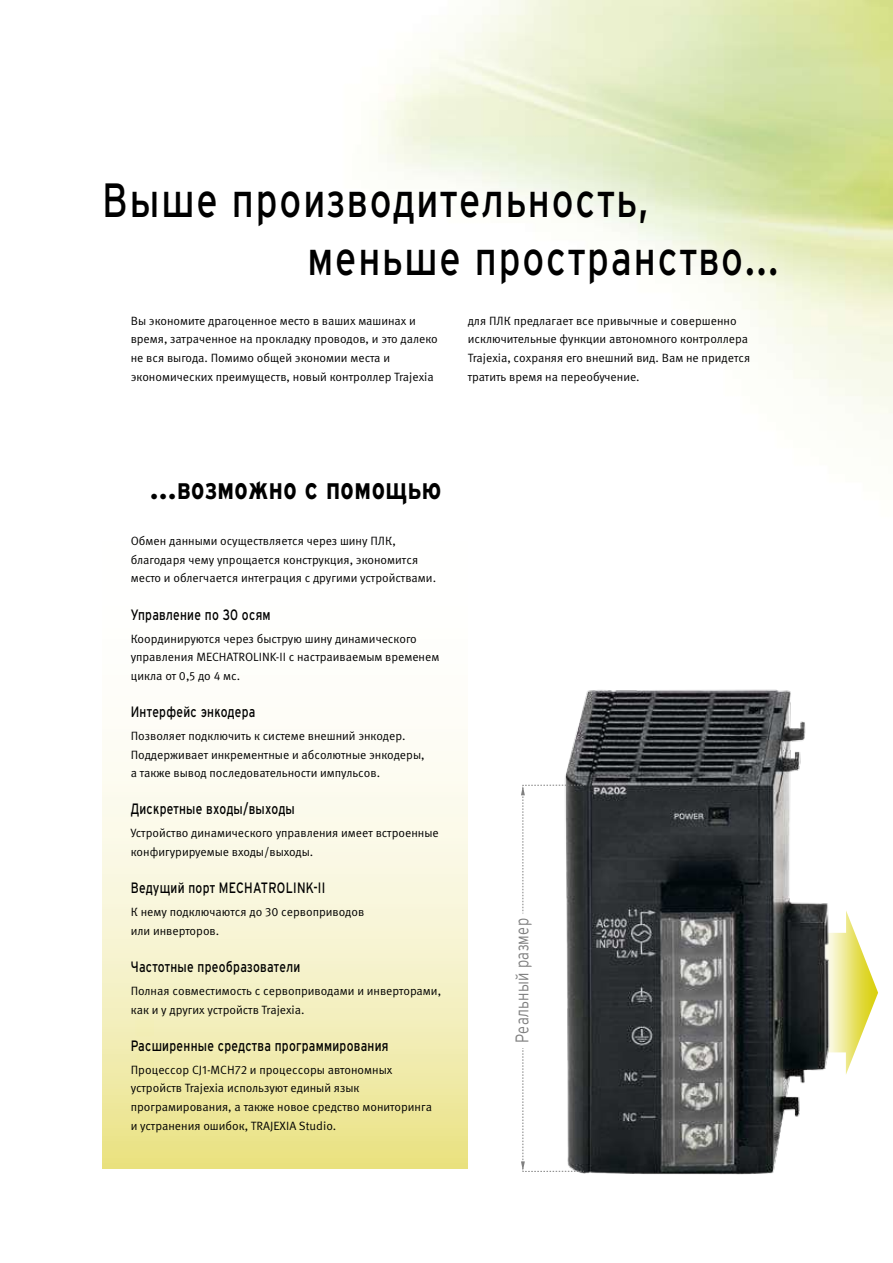
<style>
.page{position:relative;width:893px;height:1263px;background:#fff}
.page>*{position:absolute;margin:0;border:0;box-sizing:border-box;transform-origin:0 0}
.t1{font:48px/57.9px "Interstate Cyr";letter-spacing:.05em;color:#000;scale:.8 1}
.t2{font:700 30px "Interstate Cyr";letter-spacing:.025em;color:#000}
.t3{font:300 18.3px "Interstate Cyr";letter-spacing:.025em;color:#808080;scale:.8 1}
.t4{font:15px "Interstate Cyr";letter-spacing:.025em;color:#000;scale:.8 1}
.t5{font:12px/18.6px "Meta Pro";color:#000}
</style>
<div class="page">
<svg style="left:102px;top:639px;width:366px;height:529px"></svg>
<img style="left:857px;top:938px;width:21px;height:109px">
<img style="left:564px;top:689px;width:293px;height:486px">
<svg style="left:521px;top:784px;width:63px;height:130px"></svg>
<svg style="left:521px;top:1047px;width:63px;height:125px"></svg>
<h1 class="t1" style="left:307px;top:174px;width:590px;text-indent:-205px">Выше производительность, меньше пространство...</h1>
<p class="t5" style="left:131px;top:311px;width:309px">Вы экономите драгоценное место в ваших машинах и время, затраченное на прокладку проводов, и это далеко не вся выгода. Помимо общей экономии места и экономических преимуществ, новый контроллер Trajexia</p>
<p class="t5" style="left:468px;top:311px;width:284px">для ПЛК предлагает все привычные и совершенно исключительные функции автономного контроллера Trajexia, сохраняя его внешний вид. Вам не придется тратить время на переобучение.</p>
<h2 class="t2" style="left:150px;top:477px;width:292px">...возможно с помощью</h2>
<p class="t5" style="left:131px;top:532px;width:307px">Обмен данными осуществляется через шину ПЛК, благодаря чему упрощается конструкция, экономится место и облегчается интеграция с другими устройствами.</p>
<p class="t4" style="left:131px;top:608px;width:176px">Управление по 30 осям</p>
<p class="t5" style="left:131px;top:629px;width:310px">Координируются через быструю шину динамического управления MECHATROLINK-II с настраиваемым временем цикла от 0,5 до 4 мс.</p>
<p class="t4" style="left:131px;top:705px;width:157px">Интерфейс энкодера</p>
<p class="t5" style="left:131px;top:727px;width:295px">Позволяет подключить к системе внешний энкодер.<br>Поддерживает инкрементные и абсолютные энкодеры, а также вывод последовательности импульсов.</p>
<p class="t4" style="left:131px;top:803px;width:207px">Дискретные входы/выходы</p>
<p class="t5" style="left:131px;top:824px;width:310px">Устройство динамического управления имеет встроенные конфигурируемые входы/выходы.</p>
<p class="t4" style="left:131px;top:881px;width:245px">Ведущий порт MECHATROLINK-II</p>
<p class="t5" style="left:131px;top:903px;width:235px">К нему подключаются до 30 сервоприводов или инверторов.</p>
<p class="t4" style="left:131px;top:960px;width:214px">Частотные преобразователи</p>
<p class="t5" style="left:131px;top:982px;width:312px">Полная совместимость с сервоприводами и инверторами, как и у других устройств Trajexia.</p>
<p class="t4" style="left:131px;top:1039px;width:324px">Расширенные средства программирования</p>
<p class="t5" style="left:131px;top:1060px;width:303px">Процессор CJ1-MCH72 и процессоры автономных устройств Trajexia используют единый язык програмирования, а также новое средство мониторинга и устранения ошибок, TRAJEXIA Studio.</p>
<h3 class="t3" style="left:514px;top:1043px;width:157px;rotate:-90deg">Реальный размер</h3>
</div>
